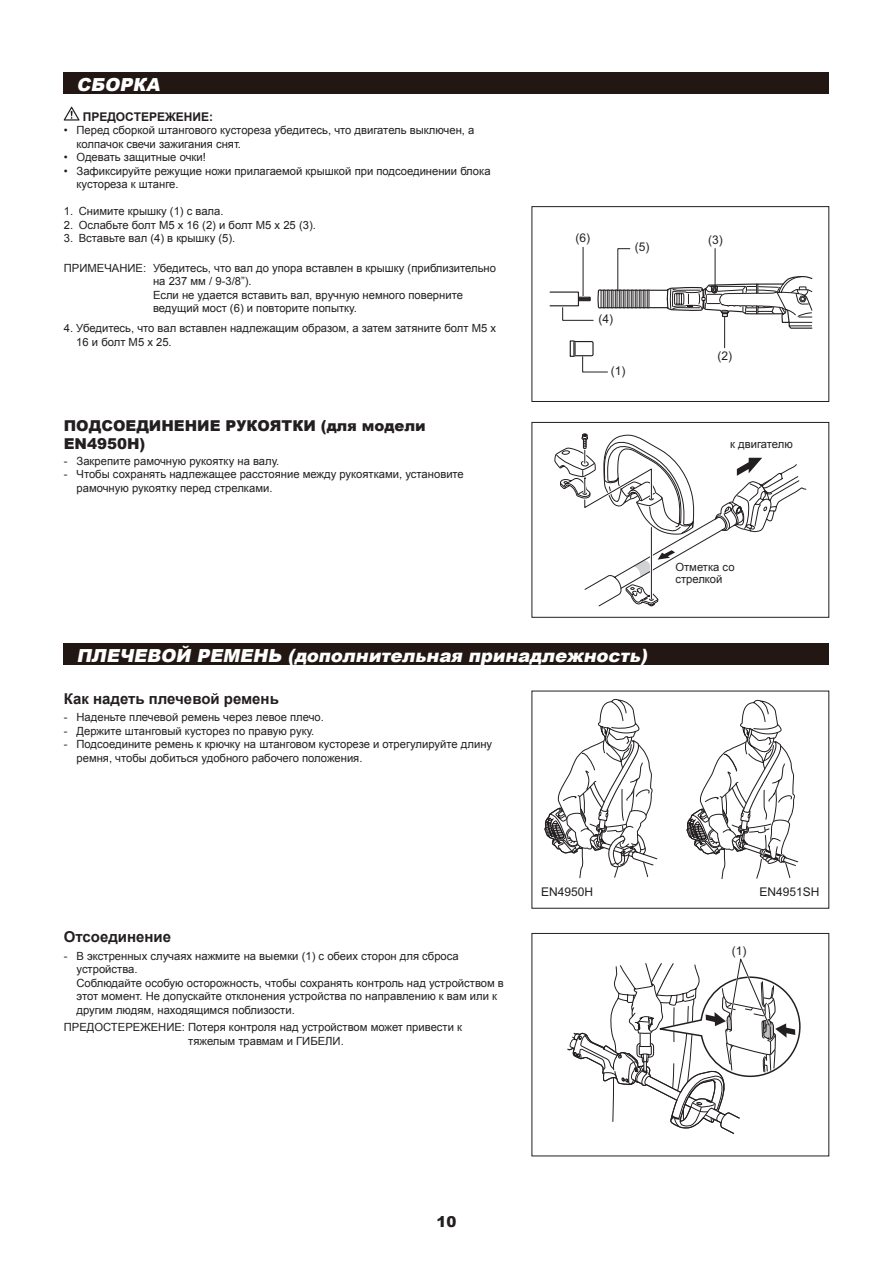
<style>
.page{position:relative;width:893px;height:1263px;background:#fff}
.page>*{position:absolute;margin:0;border:0;box-sizing:border-box;transform-origin:0 0}
.t1{font:italic 900 18px "Arial";color:#fff}
.t2{font:900 15px/18px "Arial";color:#231f20}
.t3{font:700 15px "Arial";color:#231f20}
.t4{font:12px "Arial";color:#231f20}
.t5{font:700 12px "Arial";color:#231f20}
.t6{font:11.25px/13.5px "Arial";color:#231f20}
</style>
<div class="page">
<svg style="left:64px;top:107px;width:15px;height:14px"></svg>
<div style="left:64px;top:72px;width:765px;height:22px;background:#221713"></div>
<div style="left:64px;top:643px;width:765px;height:22px;background:#221713"></div>
<svg style="left:554px;top:433px;width:252px;height:173px"></svg>
<div style="left:531px;top:422px;width:298px;height:196px;border:1px solid #231f20"></div>
<svg style="left:549px;top:247px;width:263px;height:126px"></svg>
<div style="left:699px;top:353px;width:90px;height:19px;background:#fff"></div>
<div style="left:531px;top:206px;width:298px;height:196px;border:1px solid #231f20"></div>
<svg style="left:544px;top:699px;width:114px;height:179px"></svg>
<svg style="left:686px;top:699px;width:113px;height:180px"></svg>
<svg style="left:567px;top:958px;width:234px;height:177px"></svg>
<h1 class="t1" style="left:77px;top:71px;width:89px">СБОРКА</h1>
<p class="t5" style="left:83px;top:108px;width:132px">ПРЕДОСТЕРЕЖЕНИЕ:</p>
<p class="t6" style="left:77px;top:123px;width:399px;text-indent:-13px">• Перед сборкой штангового кустореза убедитесь, что двигатель выключен, а колпачок свечи зажигания снят.</p>
<p class="t6" style="left:64px;top:150px;width:144px">• Одевать защитные очки!</p>
<p class="t6" style="left:77px;top:164px;width:416px;text-indent:-13px">• Зафиксируйте режущие ножи прилагаемой крышкой при подсоединении блока кустореза к штанге.</p>
<p class="t6" style="left:64px;top:204px;width:161px">1. Снимите крышку (1) с вала.</p>
<p class="t6" style="left:64px;top:218px;width:254px">2. Ослабьте болт M5 x 16 (2) и болт M5 x 25 (3).</p>
<p class="t6" style="left:64px;top:231px;width:173px">3. Вставьте вал (4) в крышку (5).</p>
<p class="t6" style="left:153px;top:261px;width:344px;text-indent:-89px">ПРИМЕЧАНИЕ: Убедитесь, что вал до упора вставлен в крышку (приблизительно на 237 мм / 9-3/8”).<br>Если не удается вставить вал, вручную немного поверните ведущий мост (6) и повторите попытку.</p>
<p class="t6" style="left:76px;top:321px;width:421px;text-indent:-13px">4. Убедитесь, что вал вставлен надлежащим образом, а затем затяните болт M5 x<br>16 и болт M5 x 25.</p>
<h2 class="t2" style="left:64px;top:416px;width:363px">ПОДСОЕДИНЕНИЕ РУКОЯТКИ (для модели<br>EN4950H)</h2>
<p class="t6" style="left:64px;top:454px;width:217px">- Закрепите рамочную рукоятку на валу.</p>
<p class="t6" style="left:77px;top:468px;width:389px;text-indent:-13px">- Чтобы сохранять надлежащее расстояние между рукоятками, установите рамочную рукоятку перед стрелками.</p>
<p class="t4" style="left:576px;top:230px;width:16px">(6)</p>
<p class="t4" style="left:635px;top:239px;width:16px">(5)</p>
<p class="t4" style="left:598px;top:311px;width:16px">(4)</p>
<p class="t4" style="left:611px;top:363px;width:16px">(1)</p>
<p class="t4" style="left:708px;top:232px;width:16px">(3)</p>
<p class="t4" style="left:717px;top:348px;width:16px">(2)</p>
<p class="t6" style="left:730px;top:438px;width:64px">к двигателю</p>
<h1 class="t1" style="left:77px;top:642px;width:577px">ПЛЕЧЕВОЙ РЕМЕНЬ (дополнительная принадлежность)</h1>
<h2 class="t3" style="left:64px;top:688px;width:217px">Как надеть плечевой ремень</h2>
<p class="t6" style="left:64px;top:711px;width:262px">- Наденьте плечевой ремень через левое плечо.</p>
<p class="t6" style="left:64px;top:724px;width:252px">- Держите штанговый кусторез по правую руку.</p>
<p class="t6" style="left:77px;top:738px;width:417px;text-indent:-13px">- Подсоедините ремень к крючку на штанговом кусторезе и отрегулируйте длину ремня, чтобы добиться удобного рабочего положения.</p>
<p class="t6" style="left:675px;top:561px;width:61px;line-height:12px">Отметка со стрелкой</p>
<h2 class="t3" style="left:64px;top:926px;width:109px">Отсоединение</h2>
<p class="t6" style="left:77px;top:949px;width:429px;text-indent:-13px">- В экстренных случаях нажмите на выемки (1) с обеих сторон для сброса устройства.<br>Соблюдайте особую осторожность, чтобы сохранять контроль над устройством в этот момент. Не допускайте отклонения устройства по направлению к вам или к другим людям, находящимся поблизости.</p>
<p class="t6" style="left:64px;top:1021px;width:400px;text-align:center">ПРЕДОСТЕРЕЖЕНИЕ: Потеря контроля над устройством может привести к тяжелым травмам и ГИБЕЛИ.</p>
<p class="t4" style="left:541px;top:884px;width:54px">EN4950H</p>
<p class="t4" style="left:760px;top:884px;width:62px">EN4951SH</p>
<p class="t4" style="left:732px;top:943px;width:16px">(1)</p>
<h2 class="t2" style="left:436px;top:1212px;width:22px">10</h2>
</div>
